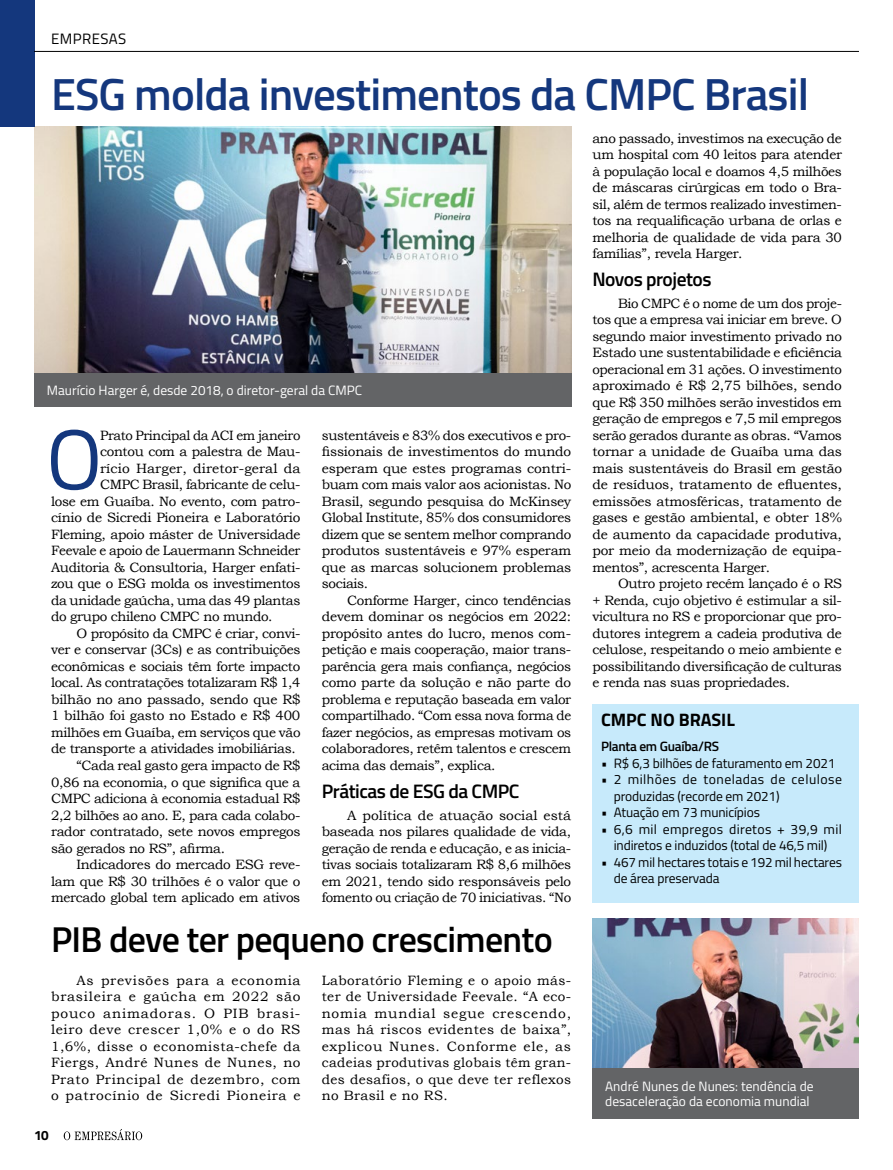
<style>
.page{position:relative;width:893px;height:1170px;background:#fff}
.page>*{position:absolute;margin:0;border:0;box-sizing:border-box;transform-origin:0 0}
.t1{font:85.05px "Titillium";color:#14377d}
.t2{font:600 45px "Titillium";letter-spacing:-.02em;color:#14377d}
.t3{font:600 36px "Titillium";letter-spacing:-.02em;color:#000}
.t4{font:600 19.5px "Titillium";letter-spacing:-.025em;color:#000}
.t5{font:700 18px "Titillium";color:#000}
.t6{font:15px "Titillium";letter-spacing:.03em;color:#000}
.t7{font:13.5px/16.5px "Bookman Old Style";letter-spacing:-.025em;color:#000;text-align:justify}
.t8{font:13.5px/16.5px "Titillium";letter-spacing:-.01em;color:#000;text-align:center}
.t9{font:13.5px/15px "Titillium";color:#fff}
.t10{font:13.5px/16.5px "Titillium";letter-spacing:.035em;color:#000}
.t11{font:13.5px "Bookman Old Style";letter-spacing:.005em;color:#000}
.t12{font:600 13.5px "Titillium";letter-spacing:-.02em;color:#000}
.t13{font:700 13.5px "Titillium";color:#000}
</style>
<div class="page">
<img style="left:34px;top:126px;width:537px;height:248px">
<div style="left:0;top:0;width:34px;height:126px;background:#14377d"></div>
<div style="left:592px;top:1067px;width:267px;height:51px;background:#636466"></div>
<div style="left:592px;top:704px;width:267px;height:198px;background:#c7eafb"></div>
<div style="left:34px;top:374px;width:537px;height:33px;background:#636466"></div>
<img style="left:592px;top:918px;width:267px;height:149px">
<hr style="left:34px;top:51px;width:825px;height:1px;background:#000">
<svg style="left:64px;top:1129px;width:78px;height:11px"></svg>
<p class="t6" style="left:51px;top:28px;width:77px">EMPRESAS</p>
<h2 class="t2" style="left:51px;top:61px;width:760px">ESG molda investimentos da CMPC Brasil</h2>
<p class="t9" style="left:47px;top:382px;width:317px">Maurício Harger é, desde 2018, o diretor-geral da CMPC</p>
<h1 class="t1" style="left:46px;top:397px;width:58px">O</h1>
<p class="t7" style="left:100px;top:427px;width:202px">Prato Principal da ACI em janeiro</p>
<p class="t7" style="left:100px;top:443px;width:202px">contou com a palestra de Mau-</p>
<p class="t11" style="left:100px;top:459px;width:202px">rício Harger, diretor-geral da</p>
<p class="t7" style="left:100px;top:476px;width:202px">CMPC Brasil, fabricante de celu-</p>
<p class="t7" style="left:51px;top:493px;width:251px">lose em Guaíba. No evento, com patro-</p>
<p class="t7" style="left:51px;top:509px;width:251px">cínio de Sicredi Pioneira e Laboratório</p>
<p class="t7" style="left:51px;top:526px;width:251px">Fleming, apoio máster de Universidade</p>
<p class="t7" style="left:51px;top:542px;width:251px">Feevale e apoio de Lauermann Schneider</p>
<p class="t7" style="left:51px;top:559px;width:251px">Auditoria &amp; Consultoria, Harger enfati-</p>
<p class="t7" style="left:51px;top:575px;width:251px">zou que o ESG molda os investimentos</p>
<p class="t7" style="left:51px;top:592px;width:251px">da unidade gaúcha, uma das 49 plantas</p>
<p class="t7" style="left:51px;top:608px;width:223px">do grupo chileno CMPC no mundo.</p>
<p class="t7" style="left:77px;top:625px;width:225px">O propósito da CMPC é criar, convi-</p>
<p class="t7" style="left:51px;top:641px;width:251px">ver e conservar (3Cs) e as contribuições</p>
<p class="t7" style="left:51px;top:658px;width:251px">econômicas e sociais têm forte impacto</p>
<p class="t7" style="left:51px;top:674px;width:251px">local. As contratações totalizaram R$ 1,4</p>
<p class="t7" style="left:51px;top:691px;width:251px">bilhão no ano passado, sendo que R$</p>
<p class="t7" style="left:51px;top:707px;width:251px">1 bilhão foi gasto no Estado e R$ 400</p>
<p class="t7" style="left:51px;top:724px;width:251px">milhões em Guaíba, em serviços que vão</p>
<p class="t7" style="left:51px;top:740px;width:246px">de transporte a atividades imobiliárias.</p>
<p class="t7" style="left:77px;top:757px;width:225px">“Cada real gasto gera impacto de R$</p>
<p class="t7" style="left:51px;top:773px;width:251px">0,86 na economia, o que significa que a</p>
<p class="t7" style="left:51px;top:790px;width:251px">CMPC adiciona à economia estadual R$</p>
<p class="t7" style="left:51px;top:806px;width:251px">2,2 bilhões ao ano. E, para cada colabo-</p>
<p class="t7" style="left:51px;top:823px;width:251px">rador contratado, sete novos empregos</p>
<p class="t7" style="left:51px;top:839px;width:176px">são gerados no RS”, afirma.</p>
<p class="t7" style="left:77px;top:856px;width:225px">Indicadores do mercado ESG reve-</p>
<p class="t7" style="left:51px;top:872px;width:251px">lam que R$ 30 trilhões é o valor que o</p>
<p class="t7" style="left:51px;top:889px;width:251px">mercado global tem aplicado em ativos</p>
<p class="t7" style="left:322px;top:427px;width:251px">sustentáveis e 83% dos executivos e pro&shy;fissionais de investimentos do mundo esperam que estes programas contri&shy;buam com mais valor aos acionistas. No Brasil, segundo pesquisa do McKinsey Global Institute, 85% dos consumidores dizem que se sentem melhor comprando produtos sustentáveis e 97% esperam que as marcas solucionem problemas sociais.</p>
<p class="t7" style="left:322px;top:592px;width:251px;text-indent:26px">Conforme Harger, cinco tendências devem dominar os negócios em 2022: propósito antes do lucro, menos com&shy;petição e mais cooperação, maior trans&shy;parência gera mais confiança, negócios como parte da solução e não parte do problema e reputação baseada em valor compartilhado. “Com essa nova forma de fazer negócios, as empresas motivam os colaboradores, retêm talentos e crescem acima das demais”, explica.</p>
<h3 class="t4" style="left:322px;top:776px;width:199px">Práticas de ESG da CMPC</h3>
<p class="t7" style="left:322px;top:806px;width:251px;text-indent:26px">A política de atuação social está baseada nos pilares qualidade de vida, geração de renda e educação, e as inicia&shy;tivas sociais totalizaram R$ 8,6 milhões em 2021, tendo sido responsáveis pelo fomento ou criação de 70 iniciativas. “No</p>
<h3 class="t3" style="left:51px;top:911px;width:503px">PIB deve ter pequeno crescimento</h3>
<p class="t7" style="left:51px;top:971px;width:251px;text-indent:26px">As previsões para a economia brasileira e gaúcha em 2022 são pouco animadoras. O PIB brasi&shy;leiro deve crescer 1,0% e o do RS 1,6%, disse o economista-chefe da Fiergs, André Nunes de Nunes, no Prato Principal de dezembro, com o patrocínio de Sicredi Pioneira e</p>
<p class="t7" style="left:322px;top:971px;width:251px">Laboratório Fleming e o apoio más&shy;ter de Universidade Feevale. “A eco&shy;nomia mundial segue crescendo, mas há riscos evidentes de baixa”, explicou Nunes. Conforme ele, as cadeias produtivas globais têm gran&shy;des desafios, o que deve ter reflexos no Brasil e no RS.</p>
<p class="t13" style="left:34px;top:1124px;width:16px">10</p>
<p class="t7" style="left:592px;top:130px;width:251px">ano passado, investimos na execução de um hospital com 40 leitos para atender à população local e doamos 4,5 milhões de máscaras cirúrgicas em todo o Bra&shy;sil, além de termos realizado investimen&shy;tos na requalificação urbana de orlas e melhoria de qualidade de vida para 30 famílias”, revela Harger.</p>
<h3 class="t4" style="left:592px;top:265px;width:121px">Novos projetos</h3>
<p class="t7" style="left:592px;top:295px;width:251px;text-indent:26px">Bio CMPC é o nome de um dos proje&shy;tos que a empresa vai iniciar em breve. O segundo maior investimento privado no Estado une sustentabilidade e eficiência operacional em 31 ações. O investimento aproximado é R$ 2,75 bilhões, sendo que R$ 350 milhões serão investidos em geração de empregos e 7,5 mil empregos serão gerados durante as obras. “Vamos tornar a unidade de Guaíba uma das mais sustentáveis do Brasil em gestão de resíduos, tratamento de efluentes, emissões atmosféricas, tratamento de gases e gestão ambiental, e obter 18% de aumento da capacidade produtiva, por meio da modernização de equipa&shy;mentos”, acrescenta Harger.</p>
<p class="t7" style="left:592px;top:575px;width:251px;text-indent:26px">Outro projeto recém lançado é o RS + Renda, cujo objetivo é estimular a sil&shy;vicultura no RS e proporcionar que pro&shy;dutores integrem a cadeia produtiva de celulose, respeitando o meio ambiente e possibilitando diversificação de culturas e renda nas suas propriedades.</p>
<h3 class="t5" style="left:601px;top:705px;width:135px">CMPC NO BRASIL</h3>
<p class="t12" style="left:601px;top:736px;width:120px">Planta em Guaíba/RS</p>
<p class="t8" style="left:601px;top:753px;width:236px">• R$ 6,3 bilhões de faturamento em 2021</p>
<p class="t10" style="left:614px;top:770px;width:230px;text-indent:-13px">• 2 milhões de toneladas de celulose produzidas (recorde em 2021)</p>
<p class="t8" style="left:601px;top:803px;width:161px">• Atuação em 73 municípios</p>
<p class="t8" style="left:601px;top:819px;width:243px">• 6,6 mil empregos diretos + 39,9 mil indiretos e induzidos (total de 46,5 mil)</p>
<p class="t8" style="left:614px;top:852px;width:230px;text-align:left;text-indent:-13px">• 467 mil hectares totais e 192 mil hectares de área preservada</p>
<p class="t9" style="left:605px;top:1077px;width:210px">André Nunes de Nunes: tendência de desaceleração da economia mundial</p>
</div>
